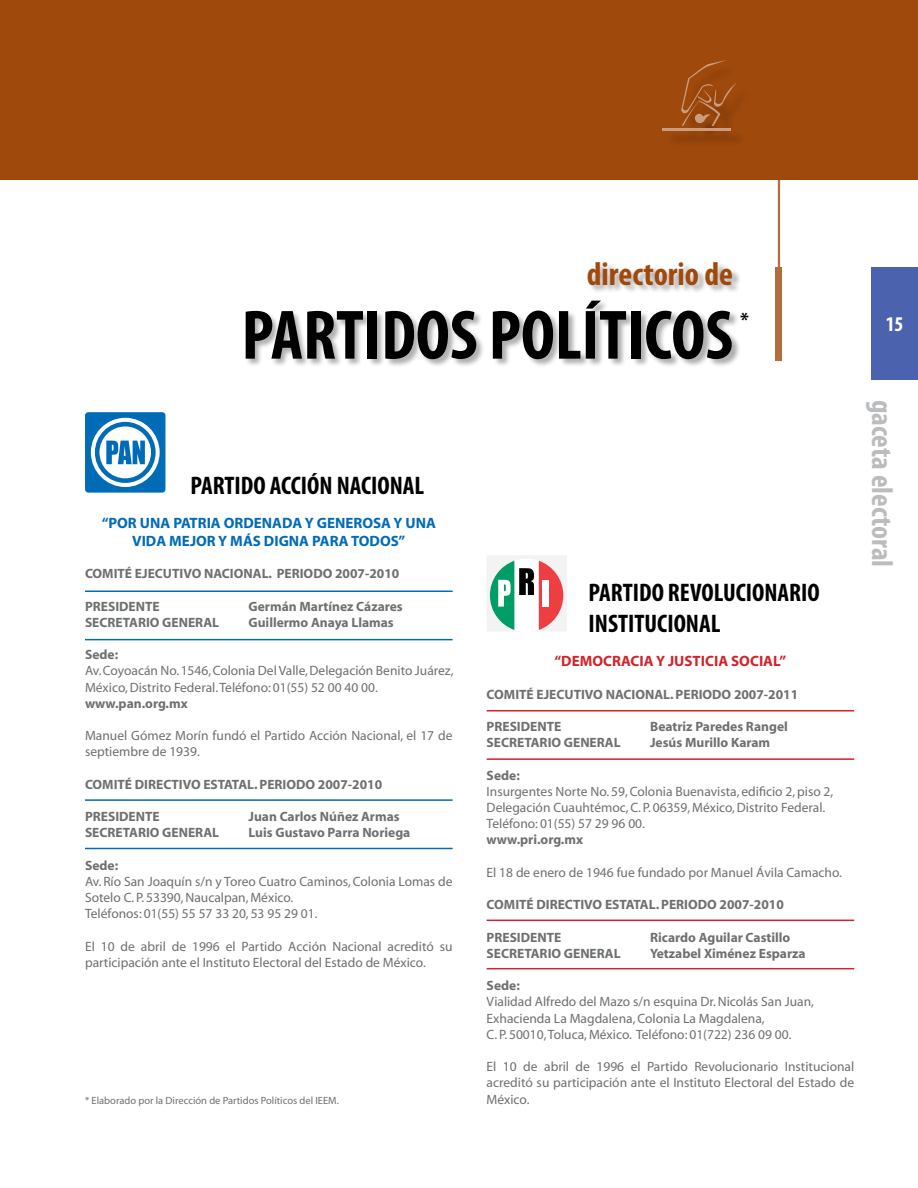
<style>
.page{position:relative;width:918px;height:1188px;background:#fff}
.page>*{position:absolute;margin:0;border:0;box-sizing:border-box;transform-origin:0 0}
.t1{font:700 condensed 70.5px "Myriad Pro";color:#000}
.t2{font:700 condensed 33px "Myriad Pro";color:#a0490c}
.t3{font:700 condensed 30px "Myriad Pro";color:#babcbe}
.t4{font:700 condensed 25.5px/30.6px "Myriad Pro";color:#000}
.t5{font:700 condensed 21px "Myriad Pro";color:#fff}
.t6{font:700 19.5px "Myriad";color:#000}
.t7{font:700 15px/18px "Myriad";color:#006bb6;text-align:center}
.t8{font:700 15px "Myriad";color:#d2232a}
.t9{font:13.5px/16.2px "Myriad";color:#6d6f71}
.t10{font:700 13.5px "Myriad";color:#6d6f71}
.t11{font:10.5px "Myriad";color:#6d6f71}
</style>
<div class="page">
<div style="left:871px;top:267px;width:47px;height:113px;background:#4b63ae"></div>
<hr style="left:85px;top:591px;width:368px;height:1px;background:#006bb6">
<hr style="left:85px;top:639px;width:368px;height:1px;background:#006bb6">
<div style="left:85px;top:412px;width:80px;height:81px;background:#006bb6;border-radius:3px"></div>
<svg style="left:91px;top:418px;width:69px;height:69px"></svg>
<svg style="left:95px;top:422px;width:61px;height:61px"></svg>
<hr style="left:487px;top:710px;width:367px;height:2px;background:#d2232a">
<hr style="left:487px;top:758px;width:367px;height:2px;background:#d2232a">
<div style="left:487px;top:555px;width:80px;height:77px;background:#f3f3f3"></div>
<svg style="left:490px;top:559px;width:73px;height:73px"></svg>
<div style="left:543px;top:580px;width:6px;height:27px;background:#fff"></div>
<hr style="left:487px;top:920px;width:367px;height:1px;background:#d2232a">
<hr style="left:487px;top:968px;width:367px;height:1px;background:#d2232a">
<div style="left:0;top:0;width:918px;height:180px;background:#a0490c"></div>
<div style="left:245px;top:261px;width:497px;height:108px;background:#000;opacity:.32"></div>
<div style="left:664px;top:63px;width:88px;height:85px;background:#000;opacity:.75"></div>
<svg style="left:681px;top:60px;width:56px;height:66px"></svg>
<hr style="left:662px;top:128px;width:69px;height:3px;background:#fff">
<div style="left:776px;top:267px;width:6px;height:93px;background:#b36d3c"></div>
<hr style="left:778px;top:0;width:2px;height:275px;background:#a0490c">
<hr style="left:85px;top:799px;width:368px;height:2px;background:#006bb6">
<hr style="left:85px;top:848px;width:368px;height:1px;background:#006bb6">
<h2 class="t2" style="left:587px;top:254px;width:148px">directorio de</h2>
<h1 class="t1" style="left:242px;top:291px;width:493px">PARTIDOS POLÍTICOS</h1>
<h3 class="t6" style="left:740px;top:309px;width:10px">*</h3>
<h3 class="t5" style="left:886px;top:311px;width:18px">15</h3>
<h3 class="t4" style="left:190px;top:469px;width:235px">PARTIDO ACCIÓN NACIONAL</h3>
<p class="t7" style="left:102px;top:514px;width:336px">“POR UNA PATRIA ORDENADA Y GENEROSA Y UNA<br>VIDA MEJOR Y MÁS DIGNA PARA TODOS”</p>
<p class="t10" style="left:85px;top:567px;width:316px">COMITÉ EJECUTIVO NACIONAL. PERIODO 2007-2010</p>
<p class="t10" style="left:85px;top:599px;width:76px">PRESIDENTE</p>
<p class="t10" style="left:249px;top:599px;width:156px">Germán Martínez Cázares</p>
<p class="t10" style="left:85px;top:615px;width:136px">SECRETARIO GENERAL</p>
<p class="t10" style="left:249px;top:615px;width:147px">Guillermo Anaya Llamas</p>
<p class="t10" style="left:85px;top:648px;width:35px">Sede:</p>
<p class="t9" style="left:85px;top:663px;width:370px">Av. Coyoacán No. 1546, Colonia Del Valle, Delegación Benito Juárez,<br>México, Distrito Federal. Teléfono: 01(55) 52 00 40 00.</p>
<p class="t10" style="left:85px;top:696px;width:104px">www.pan.org.mx</p>
<p class="t9" style="left:85px;top:728px;width:369px">Manuel Gómez Morín fundó el Partido Acción Nacional, el 17 de septiembre de 1939.</p>
<p class="t10" style="left:85px;top:777px;width:299px">COMITÉ DIRECTIVO ESTATAL.PERIODO 2007-2010</p>
<p class="t10" style="left:85px;top:810px;width:76px">PRESIDENTE</p>
<p class="t10" style="left:249px;top:810px;width:153px">Juan Carlos Núñez Armas</p>
<p class="t10" style="left:85px;top:826px;width:136px">SECRETARIO GENERAL</p>
<p class="t10" style="left:249px;top:826px;width:163px">Luis Gustavo Parra Noriega</p>
<p class="t10" style="left:85px;top:858px;width:35px">Sede:</p>
<p class="t9" style="left:85px;top:874px;width:369px">Av. Río San Joaquín s/n y Toreo Cuatro Caminos, Colonia Lomas de<br>Sotelo C. P. 53390, Naucalpan, México.<br>Teléfonos: 01(55) 55 57 33 20, 53 95 29 01.</p>
<p class="t9" style="left:85px;top:939px;width:369px">El 10 de abril de 1996 el Partido Acción Nacional acreditó su participación ante el Instituto Electoral del Estado de México.</p>
<p class="t11" style="left:85px;top:1095px;width:255px">* Elaborado por la Dirección de Partidos Políticos del IEEM.</p>
<h3 class="t4" style="left:589px;top:577px;width:233px">PARTIDO REVOLUCIONARIO<br>INSTITUCIONAL</h3>
<p class="t8" style="left:554px;top:654px;width:233px">“DEMOCRACIA Y JUSTICIA SOCIAL”</p>
<p class="t10" style="left:487px;top:687px;width:313px">COMITÉ EJECUTIVO NACIONAL.PERIODO 2007-2011</p>
<p class="t10" style="left:487px;top:720px;width:76px">PRESIDENTE</p>
<p class="t10" style="left:650px;top:720px;width:139px">Beatriz Paredes Rangel</p>
<p class="t10" style="left:487px;top:736px;width:136px">SECRETARIO GENERAL</p>
<p class="t10" style="left:650px;top:736px;width:122px">Jesús Murillo Karam</p>
<p class="t10" style="left:487px;top:768px;width:35px">Sede:</p>
<p class="t9" style="left:487px;top:784px;width:348px">Insurgentes Norte No. 59, Colonia Buenavista, edificio 2, piso 2,<br>Delegación Cuauhtémoc, C. P. 06359, México, Distrito Federal.<br>Teléfono: 01(55) 57 29 96 00.</p>
<p class="t10" style="left:487px;top:833px;width:98px">www.pri.org.mx</p>
<p class="t9" style="left:487px;top:865px;width:357px">El 18 de enero de 1946 fue fundado por Manuel Ávila Camacho.</p>
<p class="t10" style="left:487px;top:898px;width:299px">COMITÉ DIRECTIVO ESTATAL.PERIODO 2007-2010</p>
<p class="t10" style="left:487px;top:930px;width:76px">PRESIDENTE</p>
<p class="t10" style="left:650px;top:930px;width:142px">Ricardo Aguilar Castillo</p>
<p class="t10" style="left:487px;top:946px;width:136px">SECRETARIO GENERAL</p>
<p class="t10" style="left:650px;top:946px;width:157px">Yetzabel Ximénez Esparza</p>
<p class="t10" style="left:487px;top:979px;width:35px">Sede:</p>
<p class="t9" style="left:487px;top:994px;width:329px">Vialidad Alfredo del Mazo s/n esquina Dr. Nicolás San Juan,<br>Exhacienda La Magdalena, Colonia La Magdalena,<br>C. P. 50010, Toluca, México. Teléfono: 01(722) 236 09 00.</p>
<p class="t9" style="left:487px;top:1059px;width:369px;text-align:justify">El 10 de abril de 1996 el Partido Revolucionario Institucional acreditó su participación ante el Instituto Electoral del Estado de México.</p>
<h3 class="t3" style="left:901px;top:400px;width:169px;rotate:90deg">gaceta electoral</h3>
</div>
